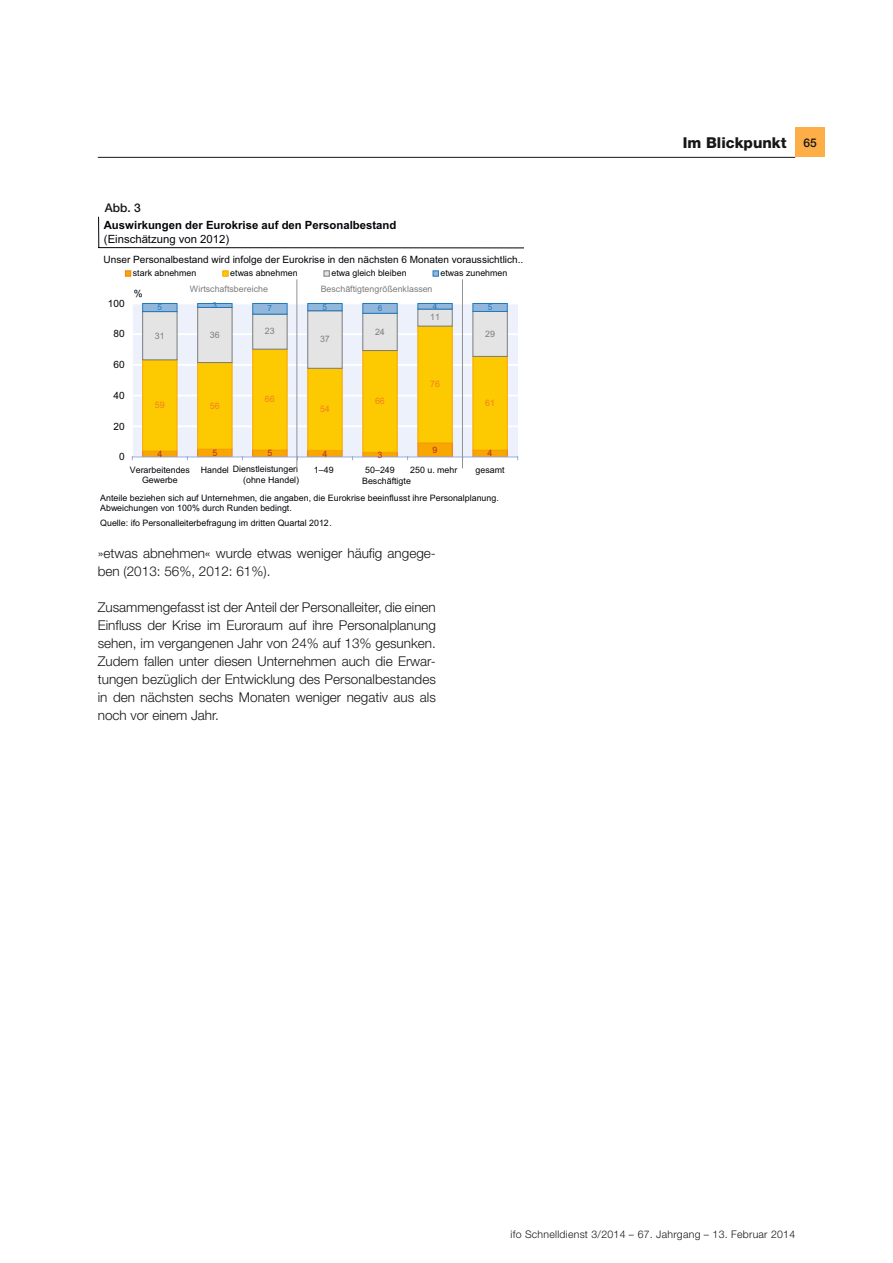
<style>
.page{position:relative;width:893px;height:1263px;background:#fff}
.page>*{position:absolute;margin:0;border:0;box-sizing:border-box;transform-origin:0 0}
.t1{font:800 15px "Helvetica Neue LT Std";color:#151616}
.Fliesstext{font:300 13.5px/18px "Helvetica Neue LT Std";color:#151616}
.fett_8pt{font:500 12px "Helvetica Neue LT Std";color:#151616}
.t2{font:700 11.4px/13.8px "Arial";color:#020408}
.t3{font:300 10.5px "Helvetica Neue LT Std";letter-spacing:.025em;color:#151616}
.t4{font:10.05px "Arial";color:#020408}
.t5{font:8.85px/10.8px "Arial";color:#020408;text-align:center}
.t6{font:8.85px "Arial";color:#7c7c7c}
.t7{font:8.85px "Arial";color:#f18022}
.t8{font:8.85px "Arial";color:#b72b22}
.t9{font:8.1px "Arial";color:#2178ba}
.s1{font-weight:400}
.s2{font-weight:500;font-size:12px}
</style>
<div class="page">
<hr style="left:98px;top:157px;width:697px;height:1px;background:#151616">
<div style="left:795px;top:128px;width:30px;height:29px;background:#feae47"></div>
<div style="left:132px;top:303px;width:386px;height:154px;background:#edf1fc"></div>
<hr style="left:132px;top:425px;width:386px;height:2px;background:#fff">
<hr style="left:132px;top:395px;width:386px;height:1px;background:#fff">
<hr style="left:132px;top:364px;width:386px;height:2px;background:#fff">
<hr style="left:132px;top:333px;width:386px;height:2px;background:#fff">
<hr style="left:132px;top:303px;width:386px;height:1px;background:#fff">
<div style="left:143px;top:451px;width:34px;height:6px;background:#f8a600"></div>
<div style="left:142px;top:451px;width:35px;height:6px;border:1px solid #f18022"></div>
<div style="left:198px;top:449px;width:34px;height:8px;background:#f8a600"></div>
<div style="left:197px;top:449px;width:35px;height:8px;border:1px solid #f18022"></div>
<div style="left:253px;top:450px;width:34px;height:7px;background:#f8a600"></div>
<div style="left:252px;top:450px;width:35px;height:7px;border:1px solid #f18022"></div>
<div style="left:308px;top:450px;width:34px;height:7px;background:#f8a600"></div>
<div style="left:308px;top:450px;width:34px;height:7px;border:1px solid #f18022"></div>
<div style="left:363px;top:452px;width:34px;height:5px;background:#f8a600"></div>
<div style="left:363px;top:452px;width:34px;height:5px;border:1px solid #f18022"></div>
<div style="left:418px;top:443px;width:34px;height:14px;background:#f8a600"></div>
<div style="left:418px;top:443px;width:34px;height:14px;border:1px solid #f18022"></div>
<div style="left:473px;top:450px;width:34px;height:7px;background:#f8a600"></div>
<div style="left:473px;top:450px;width:34px;height:7px;border:1px solid #f18022"></div>
<div style="left:142px;top:360px;width:35px;height:91px;background:#fdc900;border:1px solid #f8a600"></div>
<div style="left:197px;top:362px;width:35px;height:87px;background:#fdc900;border:1px solid #f8a600"></div>
<div style="left:252px;top:349px;width:35px;height:101px;background:#fdc900;border:1px solid #f8a600"></div>
<div style="left:308px;top:368px;width:34px;height:83px;background:#fdc900;border:1px solid #f8a600"></div>
<div style="left:363px;top:350px;width:34px;height:103px;background:#fdc900;border:1px solid #f8a600"></div>
<div style="left:418px;top:326px;width:34px;height:117px;background:#fdc900;border:1px solid #f8a600"></div>
<div style="left:473px;top:356px;width:34px;height:94px;background:#fdc900;border:1px solid #f8a600"></div>
<div style="left:142px;top:311px;width:35px;height:49px;background:#e4e4e4;border:1px solid #7c7c7c"></div>
<div style="left:197px;top:307px;width:35px;height:56px;background:#e4e4e4;border:1px solid #7c7c7c"></div>
<div style="left:252px;top:314px;width:35px;height:35px;background:#e4e4e4;border:1px solid #7c7c7c"></div>
<div style="left:308px;top:310px;width:34px;height:58px;background:#e4e4e4"></div>
<div style="left:363px;top:313px;width:34px;height:38px;background:#e4e4e4"></div>
<div style="left:418px;top:309px;width:34px;height:17px;background:#e4e4e4;border:1px solid #7c7c7c"></div>
<div style="left:473px;top:311px;width:34px;height:46px;background:#e4e4e4"></div>
<div style="left:142px;top:303px;width:35px;height:9px;background:#91b7dd;border:1px solid #2178ba"></div>
<svg style="left:197px;top:303px;width:35px;height:5px"></svg>
<div style="left:252px;top:303px;width:35px;height:11px;background:#91b7dd;border:1px solid #2178ba"></div>
<div style="left:308px;top:303px;width:34px;height:8px;background:#91b7dd;border:1px solid #2178ba"></div>
<div style="left:363px;top:303px;width:34px;height:11px;background:#91b7dd;border:1px solid #2178ba"></div>
<svg style="left:418px;top:303px;width:34px;height:6px"></svg>
<div style="left:473px;top:303px;width:34px;height:9px;background:#91b7dd;border:1px solid #2178ba"></div>
<hr style="left:132px;top:303px;width:1px;height:154px;background:#fff">
<hr style="left:132px;top:457px;width:386px;height:1px;background:#97addf">
<svg style="left:125px;top:271px;width:6px;height:5px"></svg>
<svg style="left:223px;top:271px;width:5px;height:5px"></svg>
<svg style="left:324px;top:271px;width:6px;height:5px"></svg>
<svg style="left:433px;top:271px;width:6px;height:5px"></svg>
<hr style="left:98px;top:217px;width:1px;height:31px;background:#020408">
<hr style="left:99px;top:247px;width:424px;height:1px;background:#020408">
<hr style="left:296px;top:279px;width:1px;height:193px;background:#939393">
<hr style="left:462px;top:279px;width:1px;height:189px;background:#939393">
<p class="fett_8pt" style="left:105px;top:201px;width:38px">Abb. 3</p>
<p class="t2" style="left:104px;top:219px;width:294px">Auswirkungen der Eurokrise auf den Personalbestand <span class="s1">(Einschätzung von 2012)</span></p>
<p class="t6" style="left:190px;top:283px;width:80px">Wirtschaftsbereiche</p>
<p class="t6" style="left:321px;top:283px;width:113px">Beschäftigtengrößenklassen</p>
<p class="t4" style="left:104px;top:253px;width:430px">Unser Personalbestand wird infolge der Eurokrise in den nächsten 6 Monaten voraussichtlich.....</p>
<p class="t5" style="left:133px;top:268px;width:65px">stark abnehmen</p>
<p class="t5" style="left:230px;top:268px;width:69px">etwas abnehmen</p>
<p class="t5" style="left:331px;top:268px;width:77px">etwa gleich bleiben</p>
<p class="t5" style="left:440px;top:268px;width:68px">etwas zunehmen</p>
<p class="t4" style="left:134px;top:287px;width:10px">%</p>
<p class="t4" style="left:108px;top:297px;width:18px">100</p>
<p class="t9" style="left:158px;top:302px;width:6px">5</p>
<p class="t9" style="left:213px;top:300px;width:6px">3</p>
<p class="t9" style="left:268px;top:303px;width:6px">7</p>
<p class="t9" style="left:323px;top:302px;width:6px">5</p>
<p class="t9" style="left:378px;top:303px;width:6px">6</p>
<p class="t9" style="left:433px;top:301px;width:6px">4</p>
<p class="t9" style="left:488px;top:302px;width:6px">5</p>
<p class="t4" style="left:114px;top:327px;width:13px">80</p>
<p class="t4" style="left:114px;top:358px;width:13px">60</p>
<p class="t4" style="left:114px;top:389px;width:13px">40</p>
<p class="t4" style="left:114px;top:419px;width:13px">20</p>
<p class="t4" style="left:119px;top:450px;width:7px">0</p>
<p class="t6" style="left:155px;top:330px;width:11px">31</p>
<p class="t6" style="left:210px;top:329px;width:11px">36</p>
<p class="t7" style="left:155px;top:399px;width:11px">59</p>
<p class="t7" style="left:210px;top:400px;width:11px">56</p>
<p class="t6" style="left:265px;top:326px;width:11px">23</p>
<p class="t7" style="left:265px;top:394px;width:11px">66</p>
<p class="t6" style="left:320px;top:333px;width:11px">37</p>
<p class="t7" style="left:320px;top:403px;width:11px">54</p>
<p class="t6" style="left:375px;top:326px;width:11px">24</p>
<p class="t7" style="left:375px;top:395px;width:11px">66</p>
<p class="t8" style="left:157px;top:448px;width:6px">4</p>
<p class="t8" style="left:212px;top:447px;width:6px">5</p>
<p class="t8" style="left:267px;top:447px;width:6px">5</p>
<p class="t8" style="left:322px;top:448px;width:6px">4</p>
<p class="t8" style="left:378px;top:449px;width:6px">3</p>
<p class="t6" style="left:430px;top:311px;width:11px">11</p>
<p class="t7" style="left:430px;top:378px;width:11px">76</p>
<p class="t8" style="left:433px;top:444px;width:6px">9</p>
<p class="t6" style="left:485px;top:328px;width:11px">29</p>
<p class="t7" style="left:485px;top:397px;width:11px">61</p>
<p class="t8" style="left:488px;top:447px;width:6px">4</p>
<p class="t5" style="left:130px;top:464px;width:62px">Verarbeitendes<br>Gewerbe</p>
<p class="t5" style="left:201px;top:464px;width:100px;text-align:right">Handel Dienstleistungen (ohne Handel)</p>
<p class="t5" style="left:314px;top:464px;width:21px">1–49</p>
<p class="t5" style="left:365px;top:464px;width:31px">50–249</p>
<p class="t5" style="left:410px;top:464px;width:49px">250 u. mehr</p>
<p class="t5" style="left:476px;top:464px;width:31px">gesamt</p>
<p class="t5" style="left:100px;top:473px;width:400px;line-height:16.4px;text-align:left;text-indent:262px">Beschäftigte<br>Anteile beziehen sich auf Unternehmen, die angaben, die Eurokrise beeinflusst ihre Personalplanung.</p>
<p class="t5" style="left:100px;top:503px;width:193px">Abweichungen von 100% durch Runden bedingt.</p>
<p class="t5" style="left:100px;top:518px;width:233px">Quelle: ifo Personalleiterbefragung im dritten Quartal 2012.</p>
<p class="Fliesstext" style="left:98px;top:544px;width:340px">»etwas abnehmen« wurde etwas weniger häufig angege&shy;ben (2013: 56%, 2012: 61%).</p>
<p class="Fliesstext" style="left:98px;top:598px;width:340px;text-align:justify">Zusammengefasst ist der Anteil der Personalleiter, die einen Einfluss der Krise im Euroraum auf ihre Personalplanung sehen, im vergangenen Jahr von 24% auf 13% gesunken.<br>Zudem fallen unter diesen Unternehmen auch die Erwar&shy;tungen bezüglich der Entwicklung des Personalbestandes in den nächsten sechs Monaten weniger negativ aus als noch vor einem Jahr.</p>
<p class="t1" style="left:683px;top:133px;width:135px">Im Blickpunkt <span class="s2">65</span></p>
<p class="t3" style="left:511px;top:1228px;width:286px">ifo Schnelldienst 3/2014 – 67. Jahrgang – 13. Februar 2014</p>
</div>
